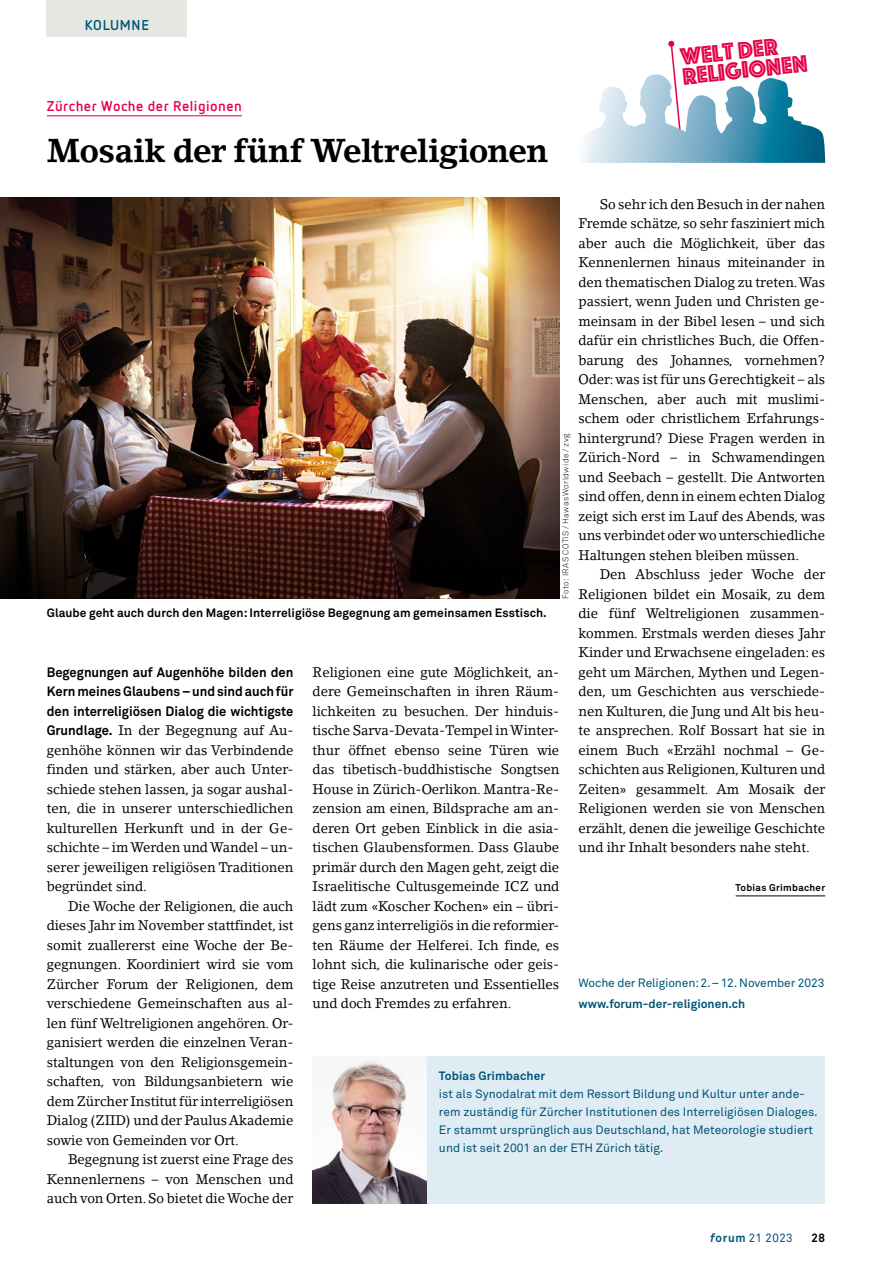
<style>
.page{position:relative;width:872px;height:1263px;background:#fff}
.page>*{position:absolute;margin:0;border:0;box-sizing:border-box;transform-origin:0 0}
.t1{font:700 33px "Lino Letter";letter-spacing:-.025em;color:#000}
.t2{font:24.9px "Phosphate Inline";color:#e50045;scale:.96 1}
.t3{font:700 14.25px "Netto OT";letter-spacing:.035em;color:#e50045}
.t4{font:700 14.25px "Netto OT";letter-spacing:.05em;color:#005478}
.t5{font:13.8px/19.5px "Lino Letter";letter-spacing:-.005em;color:#000;text-align:justify;scale:.96 1}
.t6{font:700 13.5px/19.5px "Akkurat Pro";color:#000;text-align:justify;scale:.96 1}
.t7{font:12px/18px "Akkurat Pro";letter-spacing:.005em;color:#005478}
.t8{font:700 12px "Akkurat Pro";letter-spacing:.005em;color:#000}
.t9{font:700 12px "Akkurat Pro";color:#005478}
.t10{font:12px "Akkurat Pro";letter-spacing:.005em;color:#005478;scale:.96 1}
.t11{font:700 12px "Akkurat Pro";letter-spacing:.005em;color:#000;scale:.96 1}
.t12{font:700 9.75px "Akkurat Pro";letter-spacing:.03em;color:#000}
.t13{font:8.25px "Akkurat Light Pro";letter-spacing:.05em;color:#000}
.s1{font-family:"Akkurat Pro";font-weight:700;font-size:13.5px}
.s2{font-weight:700;font-style:italic}
.s3{font-weight:700}
</style>
<div class="page">
<div style="left:47px;top:0;width:140px;height:36px;background:#e4e8e1"></div>
<svg style="left:581px;top:41px;width:244px;height:122px"></svg>
<img style="left:0;top:198px;width:559px;height:401px">
<hr style="left:735px;top:895px;width:90px;height:1px;background:#000">
<hr style="left:47px;top:115px;width:195px;height:1px;background:#e50045">
<div style="left:313px;top:1056px;width:512px;height:148px;background:#e0ecf3"></div>
<img style="left:313px;top:1056px;width:113px;height:148px">
<p class="t4" style="left:85px;top:16px;width:66px">KOLUMNE</p>
<p class="t3" style="left:47px;top:97px;width:197px">Zürcher Woche der Religionen</p>
<h1 class="t1" style="left:47px;top:131px;width:503px">Mosaik der fünf Weltreligionen</h1>
<h2 class="t2" style="left:679px;top:39px;width:103px;rotate:-6deg">Welt der</h2>
<h2 class="t2" style="left:681px;top:59px;width:132px;rotate:-6deg">Religionen</h2>
<p class="t5" style="left:578px;top:194px;width:258px;text-indent:21px">So sehr ich den Besuch in der nahen Fremde schätze, so sehr fasziniert mich aber auch die Möglichkeit, über das Kennenlernen hinaus miteinander in den thematischen Dialog zu treten. Was passiert, wenn Juden und Christen ge&shy;meinsam in der Bibel lesen – und sich dafür ein christliches Buch, die Offen&shy;barung des Johannes, vornehmen?<br>Oder: was ist für uns Gerechtigkeit – als Menschen, aber auch mit muslimi&shy;schem oder christlichem Erfahrungs&shy;hintergrund? Diese Fragen werden in Zürich- Nord – in Schwamendingen und Seebach – gestellt. Die Antworten sind offen, denn in einem echten Dialog zeigt sich erst im Lauf des Abends, was uns verbindet oder wo unterschiedliche Haltungen stehen bleiben müssen.</p>
<p class="t5" style="left:578px;top:565px;width:258px;text-indent:21px">Den Abschluss jeder Woche der Religionen bildet ein Mosaik, zu dem die fünf Weltreligionen zusammen&shy;kommen. Erstmals werden dieses Jahr Kinder und Erwachsene eingeladen: es geht um Märchen, Mythen und Legen&shy;den, um Geschichten aus verschiede&shy;nen Kulturen, die Jung und Alt bis heu&shy;te ansprechen. Rolf Bossart hat sie in einem Buch «Erzähl nochmal – Ge&shy;schichten aus Religionen, Kulturen und Zeiten» gesammelt. Am Mosaik der Religionen werden sie von Menschen erzählt, denen die jeweilige Geschichte und ihr Inhalt besonders nahe steht.</p>
<p class="t12" style="left:735px;top:882px;width:91px">Tobias Grimbacher</p>
<p class="t13" style="left:560px;top:599px;width:167px;rotate:-90deg">Foto: IRAS COTIS / HawasWorldwide / zvg</p>
<p class="t8" style="left:47px;top:605px;width:501px">Glaube geht auch durch den Magen: Interreligiöse Begegnung am gemeinsamen Esstisch.</p>
<p class="t6" style="left:47px;top:662px;width:258px">Begegnungen auf Augenhöhe bilden den Kern meines Glaubens – und sind auch für den interreligiösen Dialog die wichtigste</p>
<p class="t5" style="left:47px;top:721px;width:258px"><span class="s1">Grundlage.</span> In der Begegnung auf Au&shy;genhöhe können wir das Verbindende finden und stärken, aber auch Unter&shy;schiede stehen lassen, ja sogar aushal&shy;ten, die in unserer unterschiedlichen kulturellen Herkunft und in der Ge&shy;schichte – im Werden und Wandel – un&shy;serer jeweiligen religiösen Traditionen begründet sind.</p>
<p class="t5" style="left:47px;top:896px;width:258px;text-indent:21px">Die Woche der Religionen, die auch dieses Jahr im November stattfindet, ist somit zuallererst eine Woche der Be&shy;gegnungen. Koordiniert wird sie vom Zürcher Forum der Religionen, dem verschiedene Gemeinschaften aus al&shy;len fünf Weltreligionen angehören. Or&shy;ganisiert werden die einzelnen Veran&shy;staltungen von den Religionsgemein&shy;schaften, von Bildungsanbietern wie dem Zürcher Institut für interreligiösen Dialog (ZIID) und der Paulus Akademie sowie von Gemeinden vor Ort.</p>
<p class="t5" style="left:47px;top:1150px;width:258px;text-indent:21px">Begegnung ist zuerst eine Frage des Kennenlernens – von Menschen und auch von Orten. So bietet die Woche der</p>
<p class="t5" style="left:313px;top:662px;width:258px">Religionen eine gute Möglichkeit, an&shy;dere Gemeinschaften in ihren Räum&shy;lichkeiten zu besuchen. Der hinduis&shy;tische Sarva- Devata- Tempel in Winter&shy;thur öffnet ebenso seine Türen wie das tibetisch-buddhistische Songtsen House in Zürich- Oerlikon. Mantra- Re&shy;zension am einen, Bildsprache am an&shy;deren Ort geben Einblick in die asia&shy;tischen Glaubensformen. Dass Glaube primär durch den Magen geht, zeigt die Israelitische Cultusgemeinde ICZ und lädt zum «Koscher Kochen» ein – übri&shy;gens ganz interreligiös in die reformier&shy;ten Räume der Helferei. Ich finde, es lohnt sich, die kulinarische oder geis&shy;tige Reise anzutreten und Essentielles und doch Fremdes zu erfahren.</p>
<p class="t7" style="left:578px;top:974px;width:247px">Woche der Religionen: 2.–12. November 2023</p>
<p class="t9" style="left:578px;top:997px;width:168px">www.forum-der-religionen.ch</p>
<p class="t9" style="left:439px;top:1069px;width:108px">Tobias Grimbacher</p>
<p class="t7" style="left:439px;top:1085px;width:380px">ist als Synodalrat mit dem Ressort Bildung und Kultur unter ande&shy;rem zuständig für Zürcher Institutionen des Interreligiösen Dialoges.<br>Er stammt ursprünglich aus Deutschland, hat Meteorologie studiert und ist seit 2001 an der ETH Zürich tätig.</p>
<p class="t10" style="left:710px;top:1231px;width:87px"><span class="s2">f</span><span class="s3">orum</span> 21 2023</p>
<p class="t11" style="left:811px;top:1231px;width:16px">28</p>
</div>
